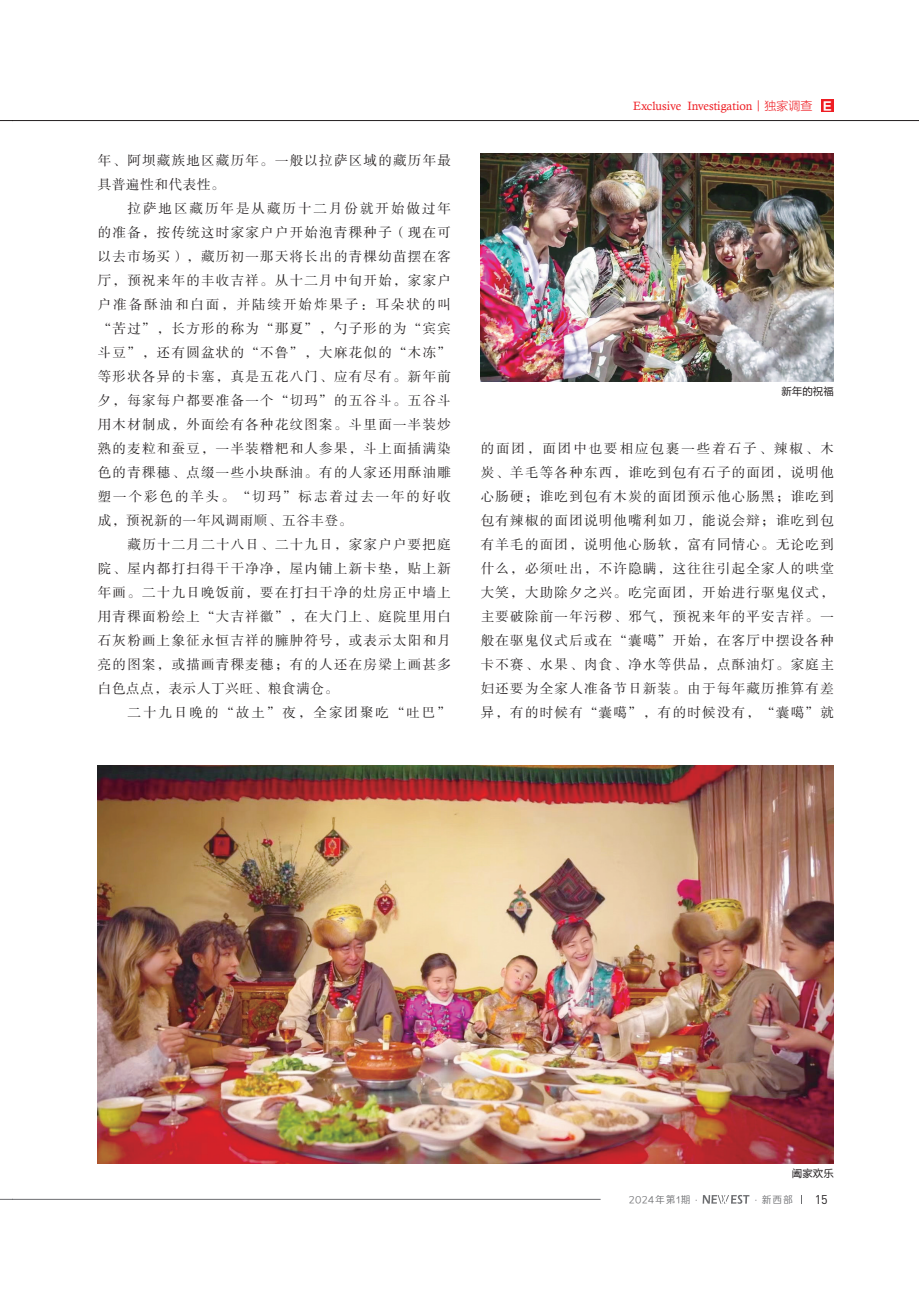
<style>
.page{position:relative;width:919px;height:1289px;background:#fff}
.page>*{position:absolute;margin:0;border:0;box-sizing:border-box;transform-origin:0 0}
.t1{font:13.5px/24px "FZSSK GBK1 0";letter-spacing:.095em;color:#231f20;text-align:justify}
.t2{font:13.5px "FZSSK GBK1 0";letter-spacing:.145em;color:#231f20}
.t3{font:12.45px "DIN";color:#231f20}
.t4{font:12px "Calisto";color:#ee1d23}
.t5{font:10.5px "FZLTHK GBK1 0";color:#231f20}
.t6{font:9.75px "Loong Flash Sans GB Regular";letter-spacing:.1em;color:#6c6d70}
.s1{font-family:"FZLTXHK GBK1 0"}
.s2{font-family:"FZLTDHK GBK1 0";font-size:11.4px;color:#fff}
</style>
<div class="page">
<svg style="left:0;top:1199px;width:13px;height:1px"></svg>
<svg style="left:0;top:120px;width:13px;height:1px"></svg>
<hr style="left:13px;top:1199px;width:587px;height:1px;background:#6c6d70">
<svg style="left:702px;top:1195px;width:47px;height:8px"></svg>
<hr style="left:13px;top:120px;width:905px;height:1px;background:#231f20">
<img style="left:98px;top:765px;width:735px;height:398px">
<div style="left:821px;top:99px;width:12px;height:13px;background:#ee1d23"></div>
<img style="left:480px;top:153px;width:353px;height:228px">
<p class="t1" style="left:98px;top:149px;width:354px">年、阿坝藏族地区藏历年。一般以拉萨区域的藏历年最具普遍性和代表性。</p>
<p class="t1" style="left:98px;top:197px;width:354px;text-indent:30px">拉萨地区藏历年是从藏历十二月份就开始做过年的准备，按传统这时家家户户开始泡青稞种子（现在可以去市场买），藏历初一那天将长出的青棵幼苗摆在客厅，预祝来年的丰收吉祥。从十二月中旬开始，家家户户准备酥油和白面，并陆续开始炸果子：耳朵状的叫“苦过”，长方形的称为“那夏”，勺子形的为“宾宾斗豆”，还有圆盆状的“不鲁”，大麻花似的“木冻”等形状各异的卡塞，真是五花八门、应有尽有。新年前夕，每家每户都要准备一个“切玛”的五谷斗。五谷斗用木材制成，外面绘有各种花纹图案。斗里面一半装炒熟的麦粒和蚕豆，一半装糌粑和人参果，斗上面插满染色的青稞穗、点缀一些小块酥油。有的人家还用酥油雕塑一个彩色的羊头。“切玛”标志着过去一年的好收成，预祝新的一年风调雨顺、五谷丰登。</p>
<p class="t1" style="left:98px;top:533px;width:354px;text-indent:30px">藏历十二月二十八日、二十九日，家家户户要把庭院、屋内都打扫得干干净净，屋内铺上新卡垫，贴上新年画。二十九日晚饭前，要在打扫干净的灶房正中墙上用青稞面粉绘上“大吉祥徽”，在大门上、庭院里用白石灰粉画上象征永恒吉祥的臃肿符号，或表示太阳和月亮的图案，或描画青稞麦穗；有的人还在房梁上画甚多白色点点，表示人丁兴旺、粮食满仓。</p>
<p class="t2" style="left:128px;top:705px;width:325px">二十九日晚的“故土”夜，全家团聚吃“吐巴”</p>
<p class="t4" style="left:633px;top:99px;width:201px">Exclusive Investigation<span class="s1">丨独家调查</span> <span class="s2">Ｅ</span></p>
<p class="t5" style="left:781px;top:385px;width:54px">新年的祝福</p>
<p class="t1" style="left:480px;top:437px;width:354px">的面团，面团中也要相应包裹一些着石子、辣椒、木炭、羊毛等各种东西，谁吃到包有石子的面团，说明他心肠硬；谁吃到包有木炭的面团预示他心肠黑；谁吃到包有辣椒的面团说明他嘴利如刀，能说会辩；谁吃到包有羊毛的面团，说明他心肠软，富有同情心。无论吃到什么，必须吐出，不许隐瞒，这往往引起全家人的哄堂大笑，大助除夕之兴。吃完面团，开始进行驱鬼仪式，主要破除前一年污秽、邪气，预祝来年的平安吉祥。一般在驱鬼仪式后或在“囊噶”开始，在客厅中摆设各种卡不赛、水果、肉食、净水等供品，点酥油灯。家庭主妇还要为全家人准备节日新装。由于每年藏历推算有差异，有的时候有“囊噶”，有的时候没有，“囊噶”就</p>
<p class="t5" style="left:791px;top:1167px;width:43px">阖家欢乐</p>
<p class="t6" style="left:629px;top:1194px;width:165px">2024年第1期·　　　　 ·新西部</p>
<p class="t3" style="left:814px;top:1191px;width:13px">15</p>
</div>
